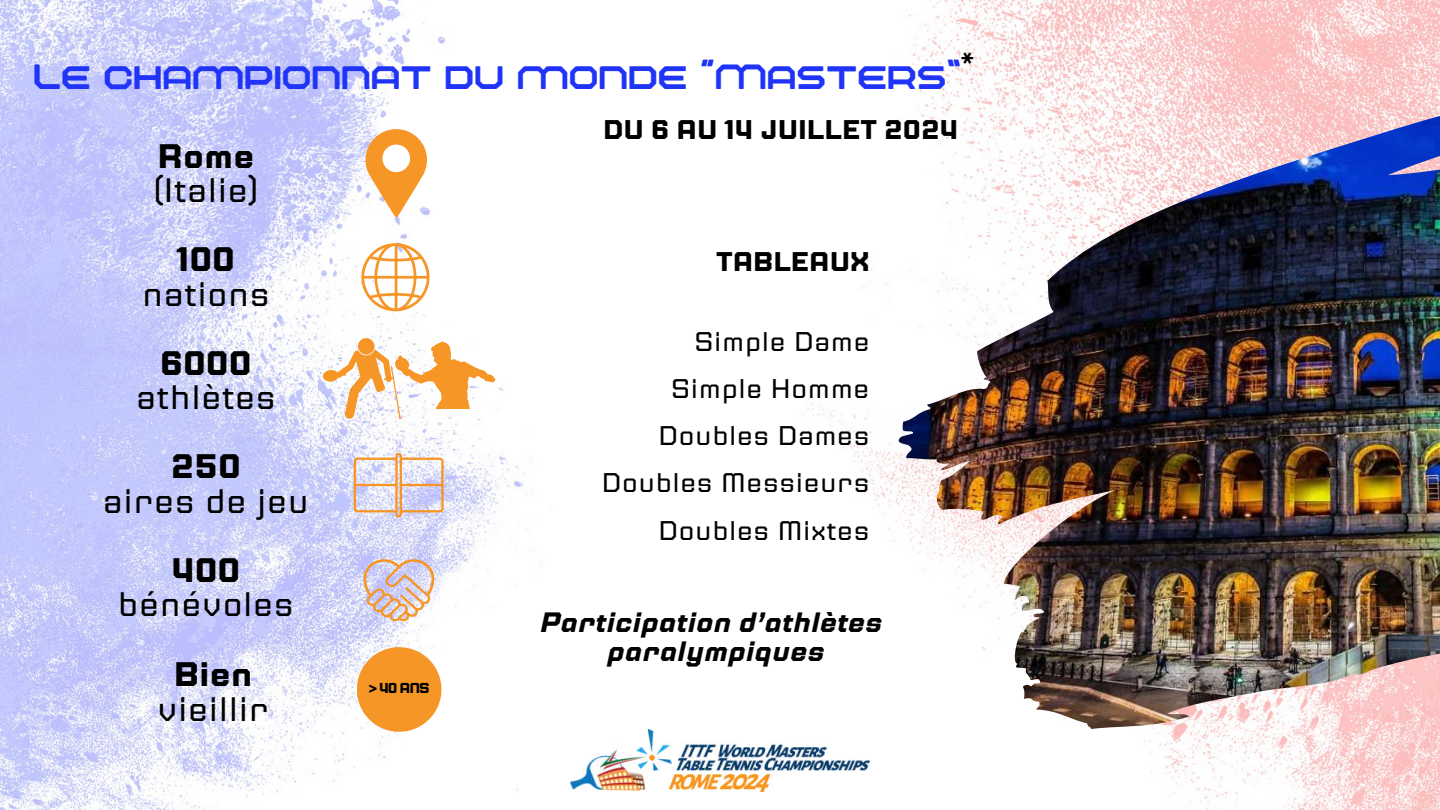
<style>
.page{position:relative;width:1440px;height:810px;background:#fff}
.page>*{position:absolute;margin:0;border:0;box-sizing:border-box;transform-origin:0 0}
.t1{font:500 49px "TT RQND Pro Beta";color:#2034f7}
.t2{font:39px "Jaturat";color:#000}
.t3{font:34px "Jaturat";color:#000}
.t4{font:700 34px "Jaturat";color:#000}
.t5{font:italic 700 28px/28.5px "Jaturat";color:#020204;text-align:center}
.t6{font:27px/47.2px "Jaturat";color:#000;text-align:right}
.t7{font:700 27px "Jaturat";color:#000}
.t8{font:700 14.4px "Jaturat";color:#000}
</style>
<div class="page">
<img style="left:0;top:0;width:1440px;height:810px">
<img style="left:570px;top:729px;width:300px;height:63px">
<svg style="left:361px;top:243px;width:69px;height:68px"></svg>
<svg style="left:354px;top:453px;width:90px;height:64px"></svg>
<svg style="left:363px;top:559px;width:71px;height:62px;background:#ddc7c5"></svg>
<svg style="left:365px;top:129px;width:62px;height:90px"></svg>
<div style="left:357px;top:647px;width:84px;height:85px;background:#f69627;border-radius:50%"></div>
<img style="left:899px;top:104px;width:541px;height:624px">
<svg style="left:323px;top:336px;width:172px;height:83px"></svg>
<h2 class="t2" style="left:958px;top:49px;width:20px">*</h2>
<h1 class="t1" style="left:33px;top:40px;width:930px">Le championnat du monde “Masters”</h1>
<p class="t4" style="left:157px;top:141px;width:98px">Rome</p>
<p class="t3" style="left:153px;top:175px;width:107px">(Italie)</p>
<p class="t4" style="left:177px;top:244px;width:60px">100</p>
<p class="t3" style="left:142px;top:279px;width:130px">nations</p>
<p class="t4" style="left:160px;top:348px;width:93px">6000</p>
<p class="t3" style="left:136px;top:382px;width:142px">athlètes</p>
<p class="t4" style="left:171px;top:451px;width:71px">250</p>
<p class="t3" style="left:103px;top:486px;width:208px">aires de jeu</p>
<p class="t4" style="left:171px;top:555px;width:70px">400</p>
<p class="t3" style="left:118px;top:589px;width:178px">bénévoles</p>
<p class="t4" style="left:174px;top:659px;width:80px">Bien</p>
<p class="t3" style="left:157px;top:693px;width:113px">vieillir</p>
<p class="t8" style="left:368px;top:681px;width:63px">&gt; 40 ANS</p>
<p class="t7" style="left:603px;top:117px;width:356px">DU 6 AU 14 JUILLET 2024</p>
<p class="t7" style="left:716px;top:249px;width:155px">TABLEAUX</p>
<p class="t6" style="left:602px;top:319px;width:270px">Simple Dame<br>Simple Homme<br>Doubles Dames<br>Doubles Messieurs<br>Doubles Mixtes</p>
<p class="t5" style="left:541px;top:609px;width:344px">Participation d’athlètes paralympiques</p>
</div>
